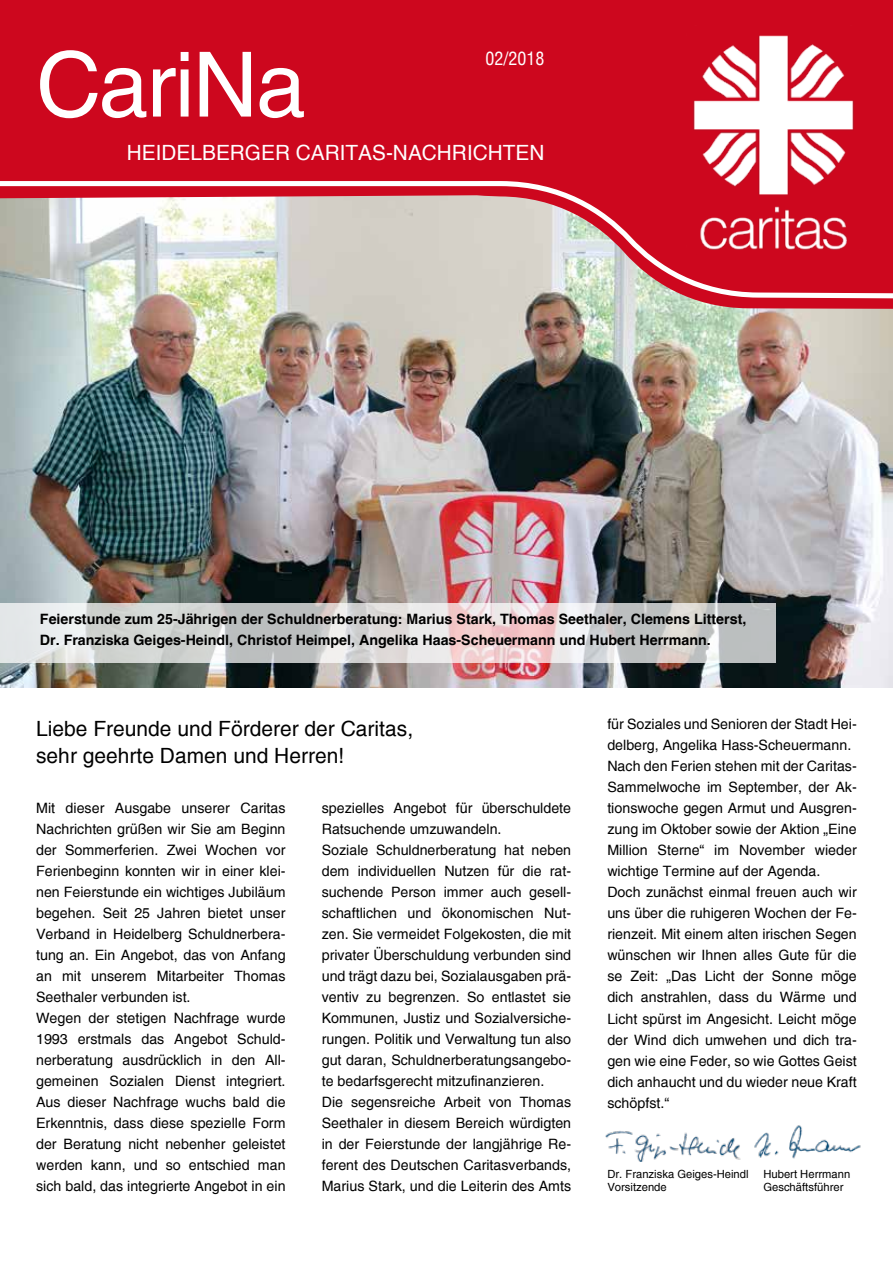
<style>
.page{position:relative;width:893px;height:1263px;background:#fff}
.page>*{position:absolute;margin:0;border:0;box-sizing:border-box;transform-origin:0 0}
.t1{font:90px "Helvetica";letter-spacing:-.02em;color:#fff}
.t2{font:21px/27px "Helvetica";color:#000}
.t3{font:21px "Helvetica";color:#fff}
.t4{font:condensed 18px "Helvetica";color:#fff}
.t5{font:14.25px/21px "Helvetica";color:#000}
.t6{font:700 14.25px/21px "Helvetica";color:#000}
.t7{font:11.25px "Helvetica";color:#000}
</style>
<div class="page">
<img style="left:0;top:309px;width:893px;height:378px">
<div style="left:0;top:0;width:893px;height:309px;background:#cd071e"></div>
<svg style="left:0;top:178px;width:893px;height:123px;background:#d49e9e"></svg>
<img style="left:687px;top:26px;width:173px;height:228px">
<img style="left:605px;top:1131px;width:136px;height:30px">
<img style="left:754px;top:1125px;width:107px;height:34px">
<svg style="left:0;top:603px;width:776px;height:59px;background:#d7d4d4"></svg>
<h1 class="t1" style="left:36px;top:33px;width:272px">CariNa</h1>
<p class="t4" style="left:485px;top:47px;width:61px">02/2018</p>
<h2 class="t3" style="left:127px;top:140px;width:419px">HEIDELBERGER CARITAS-NACHRICHTEN</h2>
<p class="t6" style="left:40px;top:609px;width:708px">Feierstunde zum 25-Jährigen der Schuldnerberatung: Marius Stark, Thomas Seethaler, Clemens Litterst,<br>Dr. Franziska Geiges-Heindl, Christof Heimpel, Angelika Haas-Scheuermann und Hubert Herrmann.</p>
<h2 class="t2" style="left:36px;top:715px;width:378px">Liebe Freunde und Förderer der Caritas, sehr geehrte Damen und Herren!</h2>
<p class="t5" style="left:36px;top:798px;width:251px">Mit dieser Ausgabe unserer Caritas Nachrichten grüßen wir Sie am Beginn der Sommerferien. Zwei Wochen vor Ferienbeginn konnten wir in einer klei&shy;nen Feierstunde ein wichtiges Jubiläum begehen. Seit 25 Jahren bietet unser Verband in Heidelberg Schuldnerbera&shy;tung an. Ein Angebot, das von Anfang an mit unserem Mitarbeiter Thomas Seethaler verbunden ist.<br>Wegen der stetigen Nachfrage wurde 1993 erstmals das Angebot Schuld&shy;nerberatung ausdrücklich in den All&shy;gemeinen Sozialen Dienst integriert.<br>Aus dieser Nachfrage wuchs bald die Erkenntnis, dass diese spezielle Form der Beratung nicht nebenher geleistet werden kann, und so entschied man sich bald, das integrierte Angebot in ein</p>
<p class="t5" style="left:322px;top:798px;width:251px">spezielles Angebot für überschuldete Ratsuchende umzuwandeln.<br>Soziale Schuldnerberatung hat neben dem individuellen Nutzen für die rat&shy;suchende Person immer auch gesell&shy;schaftlichen und ökonomischen Nut&shy;zen. Sie vermeidet Folgekosten, die mit privater Überschuldung verbunden sind und trägt dazu bei, Sozialausgaben prä&shy;ventiv zu begrenzen. So entlastet sie Kommunen, Justiz und Sozialversiche&shy;rungen. Politik und Verwaltung tun also gut daran, Schuldnerberatungsangebo&shy;te bedarfsgerecht mitzufinanzieren.<br>Die segensreiche Arbeit von Thomas Seethaler in diesem Bereich würdigten in der Feierstunde der langjährige Re&shy;ferent des Deutschen Caritasverbands, Marius Stark, und die Leiterin des Amts</p>
<p class="t5" style="left:607px;top:714px;width:251px">für Soziales und Senioren der Stadt Hei&shy;delberg, Angelika Hass-Scheuermann.<br>Nach den Ferien stehen mit der Caritas-Sammelwoche im September, der Ak&shy;tionswoche gegen Armut und Ausgren&shy;zung im Oktober sowie der Aktion „Eine Million Sterne“ im November wieder wichtige Termine auf der Agenda.<br>Doch zunächst einmal freuen auch wir uns über die ruhigeren Wochen der Fe&shy;rienzeit. Mit einem alten irischen Segen wünschen wir Ihnen alles Gute für die se Zeit: „Das Licht der Sonne möge dich anstrahlen, dass du Wärme und Licht spürst im Angesicht. Leicht möge der Wind dich umwehen und dich tra&shy;gen wie eine Feder, so wie Gottes Geist dich anhaucht und du wieder neue Kraft schöpfst.“</p>
<p class="t7" style="left:607px;top:1167px;width:143px">Dr. Franziska Geiges-Heindl</p>
<p class="t7" style="left:763px;top:1167px;width:88px">Hubert Herrmann</p>
<p class="t7" style="left:607px;top:1181px;width:61px">Vorsitzende</p>
<p class="t7" style="left:763px;top:1181px;width:82px">Geschäftsführer</p>
</div>
